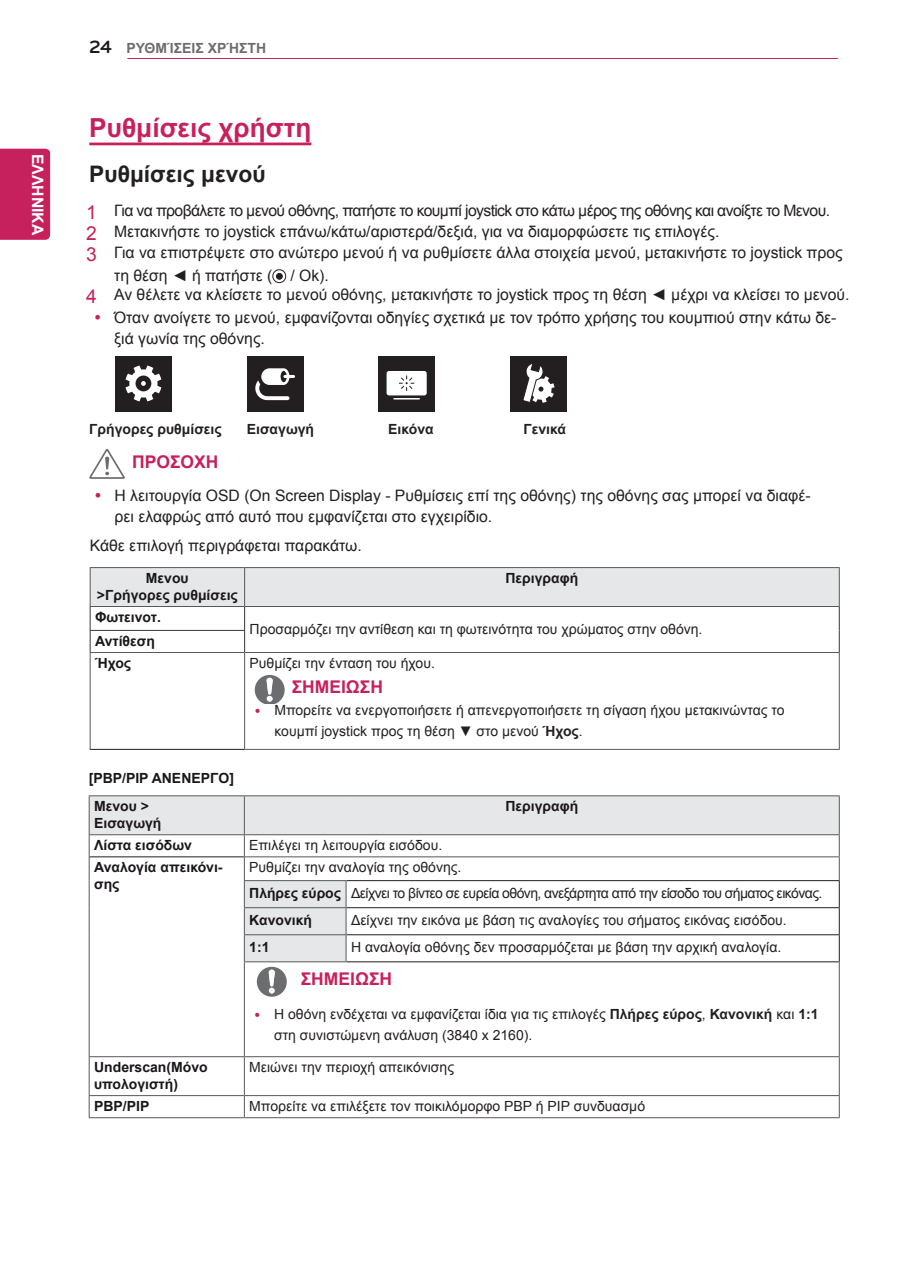
<style>
.page{position:relative;width:903px;height:1275px;background:#fff}
.page>*{position:absolute;margin:0;border:0;box-sizing:border-box;transform-origin:0 0}
.t1{font:700 26.25px "Arial";color:#c8205d}
.t2{font:700 22.75px "Arial";color:#231f20}
.t3{font:700 17.5px "Arial";color:#c8205d}
.t4{font:15.75px/21px "Arial";color:#231f20}
.t5{font:700 15.75px "Arial";color:#fff}
.t6{font:14px/21px "Arial";color:#231f20}
.t7{font:700 14px/16.8px "Arial";color:#1a161a}
.t8{font:14px/26.6px "Arial";letter-spacing:-.04em;color:#231f20}
.t9{font:700 14px "Arial";color:#231f20}
.t10{font:700 14px "Arial";color:#6c6d70}
.s1{font-family:"Bryant LG";font-size:18.38px;color:#1a161a}
.s2{font-size:19.25px;color:#c8205d}
.s3{font-weight:700}
.s4{font-weight:700;color:#1a161a}
</style>
<div class="page">
<hr style="left:127px;top:58px;width:711px;height:1px;background:#c7215d">
<div style="left:0;top:149px;width:50px;height:91px;background:#c7215d"></div>
<hr style="left:89px;top:143px;width:222px;height:2px;background:#c8205d">
<div style="left:273px;top:269px;width:13px;height:14px;border:1px solid #231f20;border-radius:50%"></div>
<div style="left:276px;top:273px;width:7px;height:6px;border:1px solid #231f20;border-radius:50%"></div>
<div style="left:115px;top:356px;width:57px;height:55px;background:#231f20"></div>
<svg style="left:126px;top:366px;width:35px;height:35px"></svg>
<div style="left:247px;top:356px;width:57px;height:55px;background:#231f20"></div>
<svg style="left:255px;top:368px;width:40px;height:32px"></svg>
<div style="left:379px;top:356px;width:56px;height:55px;background:#231f20"></div>
<div style="left:387px;top:371px;width:40px;height:24px;background:#fff;border-radius:3px"></div>
<svg style="left:394px;top:398px;width:25px;height:1px"></svg>
<svg style="left:399px;top:376px;width:15px;height:15px"></svg>
<div style="left:510px;top:356px;width:57px;height:55px;background:#231f20"></div>
<svg style="left:523px;top:364px;width:31px;height:39px"></svg>
<svg style="left:89px;top:449px;width:36px;height:30px"></svg>
<hr style="left:90px;top:567px;width:155px;height:1px;background:#57585a">
<hr style="left:245px;top:567px;width:595px;height:1px;background:#57585a">
<svg style="left:90px;top:568px;width:750px;height:84px"></svg>
<hr style="left:839px;top:653px;width:1px;height:96px;background:#57585a">
<hr style="left:245px;top:652px;width:595px;height:1px;background:#57585a">
<hr style="left:244px;top:749px;width:596px;height:1px;background:#57585a">
<hr style="left:90px;top:652px;width:155px;height:1px;background:#57585a">
<hr style="left:90px;top:653px;width:1px;height:96px;background:#57585a">
<hr style="left:244px;top:653px;width:1px;height:96px;background:#57585a">
<hr style="left:90px;top:749px;width:154px;height:1px;background:#231f20">
<svg style="left:90px;top:796px;width:749px;height:166px"></svg>
<hr style="left:346px;top:880px;width:494px;height:1px;background:#231f20">
<hr style="left:346px;top:907px;width:494px;height:1px;background:#231f20">
<hr style="left:346px;top:934px;width:494px;height:1px;background:#231f20">
<hr style="left:346px;top:961px;width:494px;height:1px;background:#231f20">
<hr style="left:89px;top:795px;width:155px;height:1px;background:#57585a">
<hr style="left:89px;top:796px;width:1px;height:38px;background:#57585a">
<hr style="left:244px;top:795px;width:102px;height:1px;background:#57585a">
<hr style="left:244px;top:796px;width:1px;height:38px;background:#57585a">
<hr style="left:346px;top:795px;width:494px;height:1px;background:#57585a">
<hr style="left:839px;top:796px;width:1px;height:38px;background:#57585a">
<hr style="left:244px;top:834px;width:102px;height:1px;background:#57585a">
<hr style="left:346px;top:834px;width:494px;height:1px;background:#57585a">
<hr style="left:244px;top:856px;width:102px;height:1px;background:#57585a">
<hr style="left:346px;top:856px;width:494px;height:1px;background:#57585a">
<svg style="left:839px;top:835px;width:1px;height:126px"></svg>
<hr style="left:839px;top:962px;width:1px;height:94px;background:#57585a">
<hr style="left:89px;top:1056px;width:155px;height:1px;background:#57585a">
<hr style="left:89px;top:1057px;width:1px;height:38px;background:#57585a">
<hr style="left:839px;top:1057px;width:1px;height:38px;background:#57585a">
<hr style="left:89px;top:1095px;width:155px;height:1px;background:#57585a">
<svg style="left:89px;top:1096px;width:1px;height:21px"></svg>
<svg style="left:839px;top:1096px;width:1px;height:21px"></svg>
<hr style="left:89px;top:1117px;width:155px;height:1px;background:#57585a">
<hr style="left:244px;top:1056px;width:102px;height:1px;background:#57585a">
<hr style="left:244px;top:1057px;width:1px;height:38px;background:#57585a">
<hr style="left:346px;top:1056px;width:494px;height:1px;background:#57585a">
<hr style="left:244px;top:1095px;width:102px;height:1px;background:#57585a">
<svg style="left:244px;top:1096px;width:1px;height:21px"></svg>
<hr style="left:346px;top:1095px;width:494px;height:1px;background:#57585a">
<hr style="left:244px;top:1117px;width:102px;height:1px;background:#57585a">
<hr style="left:346px;top:1117px;width:494px;height:1px;background:#57585a">
<hr style="left:244px;top:880px;width:102px;height:1px;background:#57585a">
<hr style="left:244px;top:907px;width:102px;height:1px;background:#57585a">
<hr style="left:244px;top:934px;width:102px;height:1px;background:#57585a">
<svg style="left:346px;top:881px;width:1px;height:80px"></svg>
<hr style="left:244px;top:961px;width:102px;height:1px;background:#57585a">
<svg style="left:89px;top:835px;width:1px;height:127px"></svg>
<hr style="left:89px;top:962px;width:1px;height:94px;background:#57585a">
<hr style="left:89px;top:834px;width:155px;height:1px;background:#57585a">
<svg style="left:244px;top:835px;width:1px;height:126px"></svg>
<hr style="left:244px;top:962px;width:1px;height:94px;background:#57585a">
<hr style="left:90px;top:856px;width:154px;height:1px;background:#231f20">
<svg style="left:257px;top:967px;width:30px;height:30px"></svg>
<svg style="left:255px;top:675px;width:30px;height:29px"></svg>
<p class="t5" style="left:48px;top:154px;width:83px;rotate:90deg">ΕΛΛΗΝΙΚΑ</p>
<p class="t10" style="left:89px;top:39px;width:178px"><span class="s1">24</span> ΡΥΘΜΊΣΕΙΣ ΧΡΉΣΤΗ</p>
<h1 class="t1" style="left:89px;top:110px;width:224px">Ρυθμίσεις χρήστη</h1>
<h2 class="t2" style="left:89px;top:159px;width:178px">Ρυθμίσεις μενού</h2>
<p class="t4" style="left:86px;top:200px;width:758px"><span class="s2">1</span> Για να προβάλετε το μενού οθόνης, πατήστε το κουμπί joystick στο κάτω μέρος της οθόνης και ανοίξτε το Μενου.<br><span class="s2">2</span> Μετακινήστε το joystick επάνω/κάτω/αριστερά/δεξιά, για να διαμορφώσετε τις επιλογές.<br><span class="s2">3</span> Για να επιστρέψετε στο ανώτερο μενού ή να ρυθμίσετε άλλα στοιχεία μενού, μετακινήστε το joystick προς</p>
<p class="t4" style="left:86px;top:266px;width:765px;line-height:19.2px;text-indent:28px">τη θέση ◄ ή πατήστε ( / Ok).<br><span class="s2">4</span> Αν θέλετε να κλείσετε το μενού οθόνης, μετακινήστε το joystick προς τη θέση ◄ μέχρι να κλείσει το μενού.</p>
<p class="t4" style="left:114px;top:307px;width:724px">Όταν ανοίγετε το μενού, εμφανίζονται οδηγίες σχετικά με τον τρόπο χρήσης του κουμπιού στην κάτω δε&shy;ξιά γωνία της οθόνης.</p>
<p class="t9" style="left:89px;top:420px;width:134px">Γρήγορες ρυθμίσεις</p>
<p class="t9" style="left:247px;top:420px;width:69px">Εισαγωγή</p>
<p class="t9" style="left:388px;top:420px;width:47px">Εικόνα</p>
<p class="t9" style="left:523px;top:420px;width:44px">Γενικά</p>
<p class="t3" style="left:132px;top:450px;width:88px">ΠΡΟΣΟΧΗ</p>
<p class="t4" style="left:115px;top:485px;width:698px">Η λειτουργία OSD (On Screen Display - Ρυθμίσεις επί της οθόνης) της οθόνης σας μπορεί να διαφέ&shy;ρει ελαφρώς από αυτό που εμφανίζεται στο εγχειρίδιο.</p>
<p class="t4" style="left:90px;top:535px;width:274px">Κάθε επιλογή περιγράφεται παρακάτω.</p>
<p class="t7" style="left:97px;top:570px;width:142px;text-align:center">Μενου<br>&gt;Γρήγορες ρυθμίσεις</p>
<p class="t7" style="left:505px;top:570px;width:74px">Περιγραφή</p>
<p class="t7" style="left:95px;top:609px;width:67px">Φωτεινοτ.</p>
<p class="t6" style="left:250px;top:618px;width:454px">Προσαρμόζει την αντίθεση και τη φωτεινότητα του χρώματος στην οθόνη.</p>
<p class="t7" style="left:95px;top:630px;width:61px;line-height:22.1px">Αντίθεση<br>Ήχος</p>
<p class="t6" style="left:250px;top:652px;width:187px">Ρυθμίζει την ένταση του ήχου.</p>
<p class="t3" style="left:292px;top:675px;width:93px">ΣΗΜΕΙΩΣΗ</p>
<p class="t6" style="left:274px;top:700px;width:512px">Μπορείτε να ενεργοποιήσετε ή απενεργοποιήσετε τη σίγαση ήχου μετακινώντας το κουμπί joystick προς τη θέση ▼ στο μενού <span class="s3">Ήχος</span>.</p>
<p class="t7" style="left:94px;top:764px;width:141px;line-height:28px;text-indent:-5px">[PBP/PIP ΑΝΕΝΕΡΓΟ]<br>Μενου &gt;</p>
<p class="t7" style="left:94px;top:815px;width:69px">Εισαγωγή</p>
<p class="t7" style="left:505px;top:798px;width:74px">Περιγραφή</p>
<p class="t7" style="left:94px;top:837px;width:99px">Λίστα εισόδων</p>
<p class="t6" style="left:249px;top:835px;width:194px">Επιλέγει τη λειτουργία εισόδου.</p>
<p class="t7" style="left:94px;top:859px;width:130px">Αναλογία απεικόνι&shy;σης</p>
<p class="t8" style="left:249px;top:854px;width:575px">Ρυθμίζει την αναλογία της οθόνης.<br><span class="s4">Πλήρες εύρος</span> Δείχνει το βίντεο σε ευρεία οθόνη, ανεξάρτητα από την είσοδο του σήματος εικόνας.<br><span class="s4">Κανονική</span></p>
<p class="t6" style="left:351px;top:910px;width:437px">Δείχνει την εικόνα με βάση τις αναλογίες του σήματος εικόνας εισόδου.</p>
<p class="t7" style="left:249px;top:939px;width:22px">1:1</p>
<p class="t6" style="left:351px;top:937px;width:432px">Η αναλογία οθόνης δεν προσαρμόζεται με βάση την αρχική αναλογία.</p>
<p class="t3" style="left:301px;top:968px;width:93px">ΣΗΜΕΙΩΣΗ</p>
<p class="t6" style="left:274px;top:1004px;width:546px">Η οθόνη ενδέχεται να εμφανίζεται ίδια για τις επιλογές <span class="s3">Πλήρες εύρος</span>, <span class="s3">Κανονική</span> και <span class="s3">1:1 </span>στη συνιστώμενη ανάλυση (3840 x 2160).</p>
<p class="t7" style="left:94px;top:1059px;width:115px">Underscan(Μόνο υπολογιστή)</p>
<p class="t6" style="left:249px;top:1057px;width:206px">Μειώνει την περιοχή απεικόνισης</p>
<p class="t7" style="left:94px;top:1098px;width:57px">PBP/PIP</p>
<p class="t6" style="left:249px;top:1095px;width:397px">Μπορείτε να επιλέξετε τον ποικιλόμορφο PBP ή PIP συνδυασμό</p>
</div>
